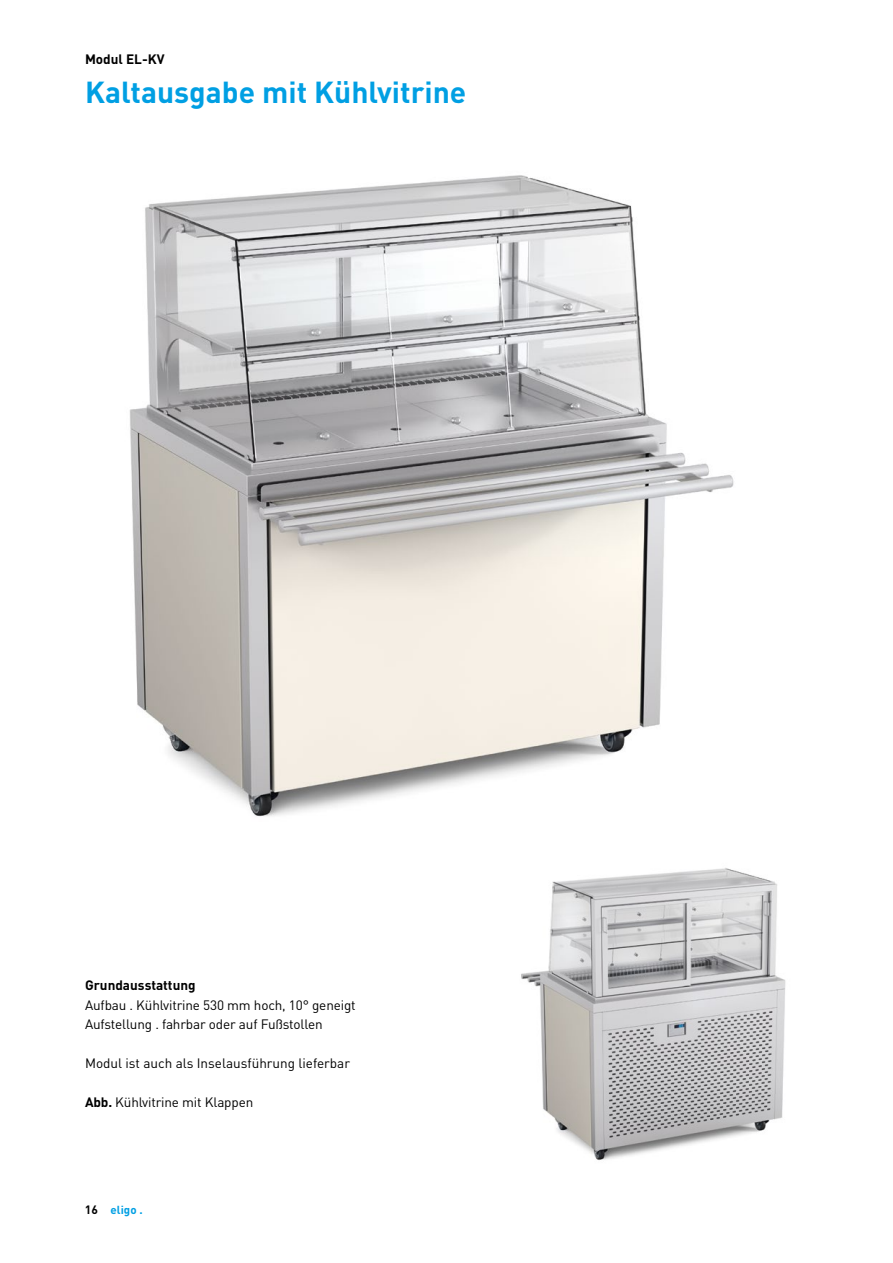
<style>
.page{position:relative;width:893px;height:1263px;background:#fff}
.page>*{position:absolute;margin:0;border:0;box-sizing:border-box;transform-origin:0 0}
.t1{font:700 30px "DIN Pro";color:#009fe3}
.t2{font:13.5px/19.5px "DIN Pro";letter-spacing:-.01em;color:#000}
.t3{font:700 13.5px "DIN Pro";color:#000}
.t4{font:700 11.55px "DIN Pro";letter-spacing:.005em;color:#009fe3}
.s1{font-weight:700}
.s2{font-size:12px;color:#000}
</style>
<div class="page">
<img style="left:129px;top:175px;width:605px;height:642px">
<img style="left:521px;top:868px;width:265px;height:292px">
<p class="t3" style="left:85px;top:48px;width:81px">Modul EL-KV</p>
<h1 class="t1" style="left:85px;top:69px;width:383px">Kaltausgabe mit Kühlvitrine</h1>
<p class="t3" style="left:85px;top:975px;width:112px">Grundausstattung</p>
<p class="t2" style="left:85px;top:994px;width:272px">Aufbau . Kühlvitrine 530 mm hoch, 10° geneigt<br>Aufstellung . fahrbar oder auf Fußstollen</p>
<p class="t2" style="left:85px;top:1053px;width:267px">Modul ist auch als Inselausführung lieferbar</p>
<p class="t2" style="left:85px;top:1092px;width:170px"><span class="s1">Abb.</span> Kühlvitrine mit Klappen</p>
<p class="t4" style="left:85px;top:1201px;width:59px"><span class="s2">16</span> eligo .</p>
</div>
